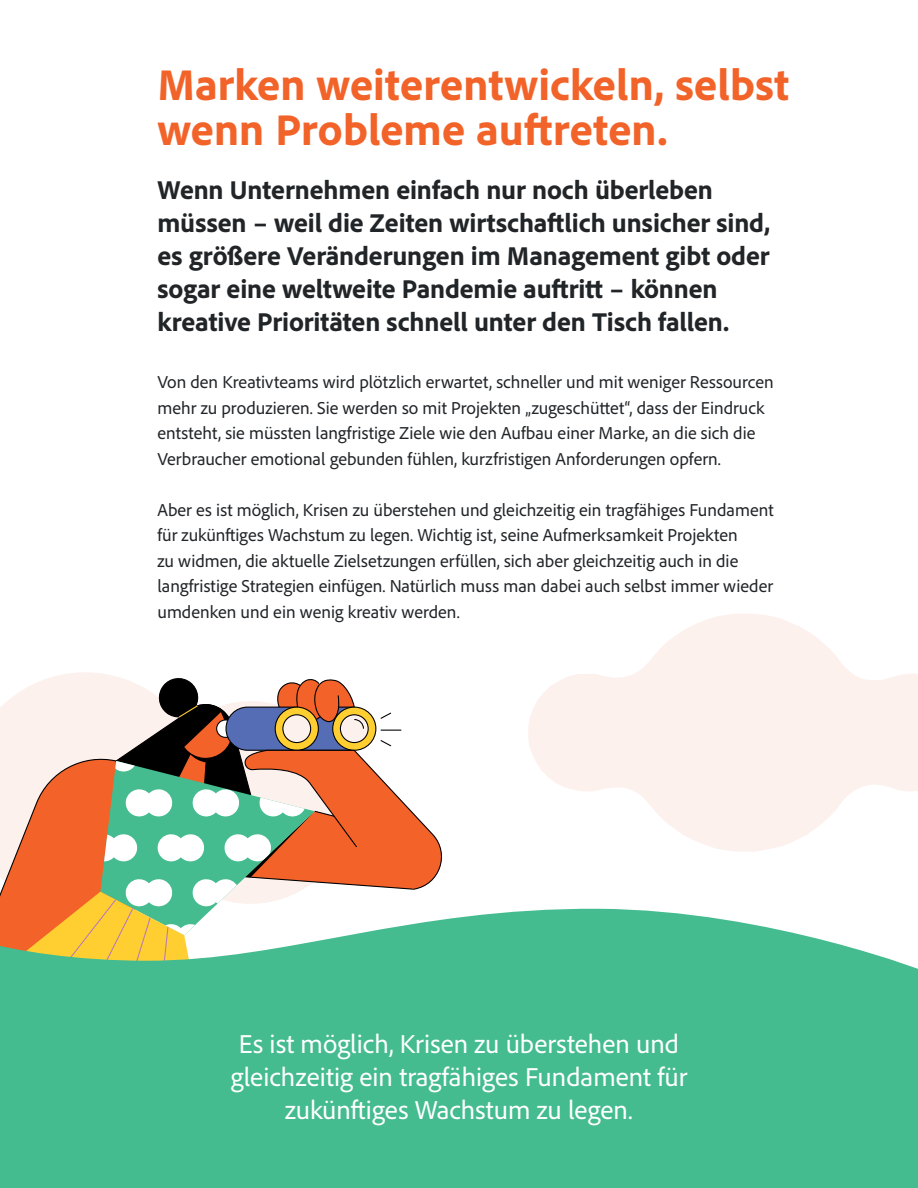
<style>
.page{position:relative;width:918px;height:1188px;background:#fff}
.page>*{position:absolute;margin:0;border:0;box-sizing:border-box;transform-origin:0 0}
.t1{font:800 45px/45px "Adobe Clean";letter-spacing:.005em;color:#f26329}
.t2{font:800 27px/33px "Adobe Clean";letter-spacing:-.005em;color:#212528}
.t3{font:27px/33px "Adobe Clean";color:#fff;text-align:center}
.t4{font:18px/25.5px "Adobe Clean";color:#212528}
</style>
<div class="page">
<svg style="left:0;top:677px;width:442px;height:231px"></svg>
<svg style="left:528px;top:614px;width:390px;height:238px;fill:#fdf1ee"></svg>
<svg style="left:0;top:908px;width:918px;height:280px;background:#55bf92"></svg>
<h1 class="t1" style="left:158px;top:61px;width:633px">Marken weiterentwickeln, selbst wenn Probleme auftreten.</h1>
<p class="t2" style="left:158px;top:172px;width:614px">Wenn Unternehmen einfach nur noch überleben müssen – weil die Zeiten wirtschaftlich unsicher sind, es größere Veränderungen im Management gibt oder sogar eine weltweite Pandemie auftritt – können kreative Prioritäten schnell unter den Tisch fallen.</p>
<p class="t4" style="left:158px;top:369px;width:618px">Von den Kreativteams wird plötzlich erwartet, schneller und mit weniger Ressourcen mehr zu produzieren. Sie werden so mit Projekten „zugeschüttet“, dass der Eindruck entsteht, sie müssten langfristige Ziele wie den Aufbau einer Marke, an die sich die Verbraucher emotional gebunden fühlen, kurzfristigen Anforderungen opfern.</p>
<p class="t4" style="left:158px;top:496px;width:618px">Aber es ist möglich, Krisen zu überstehen und gleichzeitig ein tragfähiges Fundament für zukünftiges Wachstum zu legen. Wichtig ist, seine Aufmerksamkeit Projekten<br>zu widmen, die aktuelle Zielsetzungen erfüllen, sich aber gleichzeitig auch in die langfristige Strategien einfügen. Natürlich muss man dabei auch selbst immer wieder umdenken und ein wenig kreativ werden.</p>
<h2 class="t3" style="left:231px;top:1026px;width:458px">Es ist möglich, Krisen zu überstehen und gleichzeitig ein tragfähiges Fundament für zukünftiges Wachstum zu legen.</h2>
</div>
